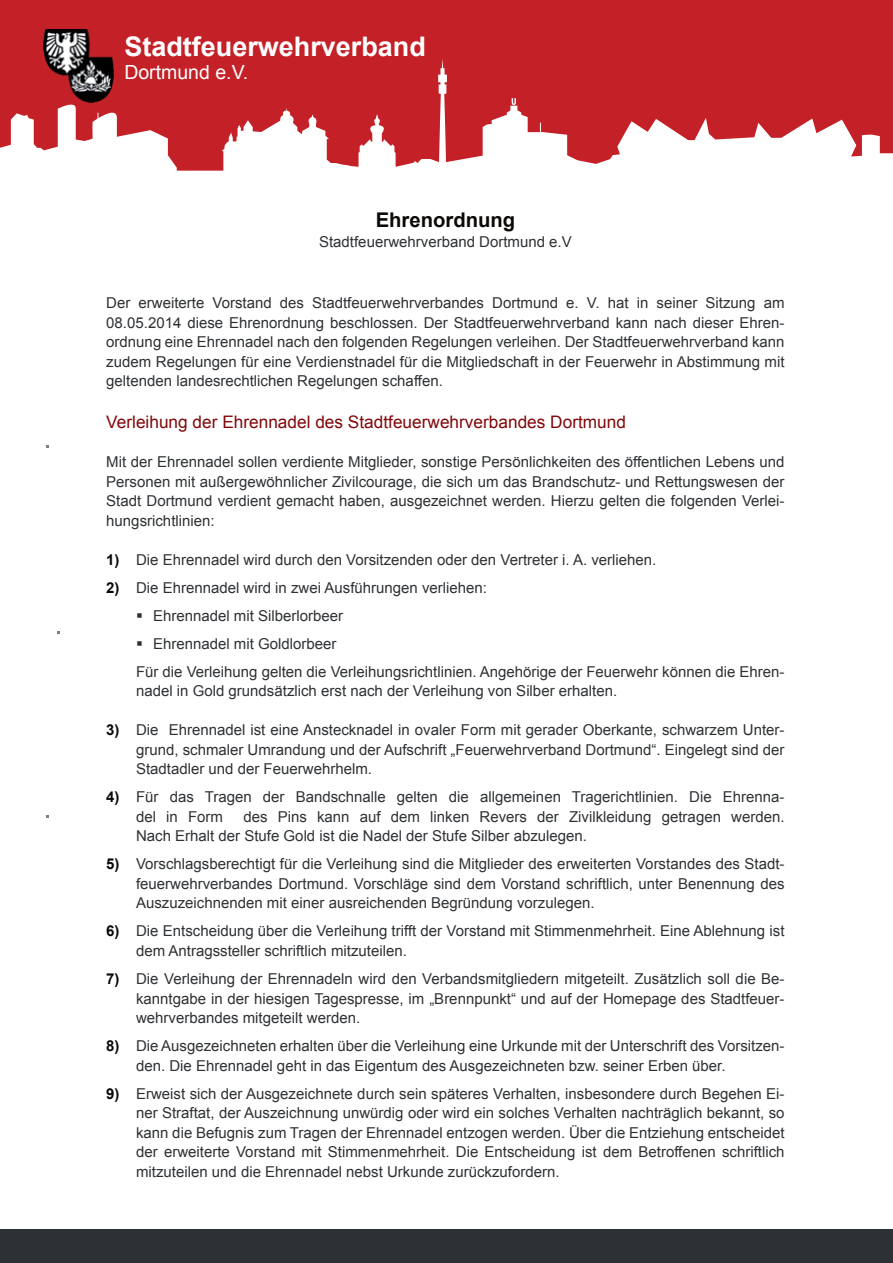
<style>
.page{position:relative;width:893px;height:1263px;background:#fff}
.page>*{position:absolute;margin:0;border:0;box-sizing:border-box;transform-origin:0 0}
.t1{font:700 27px "Arial";color:#fff}
.t2{font:700 20.25px "Arial";color:#0c0806}
.t3{font:19.5px "Arial";color:#fff}
.t4{font:17.25px "Arial";color:#81080a}
.t5{font:15px/19.5px "Arial";color:#2e3134;text-align:justify}
.s1{font-weight:700;color:#0c0806}
</style>
<div class="page">
<svg style="left:0;top:0;width:893px;height:171px;fill:#c42027"></svg>
<img style="left:43px;top:30px;width:74px;height:73px">
<div style="left:0;top:1229px;width:893px;height:34px;background:#2e3134"></div>
<h1 class="t1" style="left:124px;top:28px;width:303px">Stadtfeuerwehrverband</h1>
<h3 class="t3" style="left:124px;top:60px;width:125px">Dortmund e.V.</h3>
<h2 class="t2" style="left:376px;top:207px;width:141px">Ehrenordnung</h2>
<p class="t5" style="left:319px;top:232px;width:254px">Stadtfeuerwehrverband Dortmund e.V</p>
<p class="t5" style="left:106px;top:293px;width:680px">Der erweiterte Vorstand des Stadtfeuerwehrverbandes Dortmund e. V. hat in seiner Sitzung am 08.05.2014 diese Ehrenordnung beschlossen. Der Stadtfeuerwehrverband kann nach dieser Ehren&shy;ordnung eine Ehrennadel nach den folgenden Regelungen verleihen. Der Stadtfeuerwehrverband kann zudem Regelungen für eine Verdienstnadel für die Mitgliedschaft in der Feuerwehr in Abstimmung mit geltenden landesrechtlichen Regelungen schaffen.</p>
<p class="t4" style="left:106px;top:411px;width:521px">Verleihung der Ehrennadel des Stadtfeuerwehrverbandes Dortmund</p>
<p class="t5" style="left:106px;top:452px;width:680px">Mit der Ehrennadel sollen verdiente Mitglieder, sonstige Persönlichkeiten des öffentlichen Lebens und Personen mit außergewöhnlicher Zivilcourage, die sich um das Brandschutz- und Rettungswesen der Stadt Dortmund verdient gemacht haben, ausgezeichnet werden. Hierzu gelten die folgenden Verlei&shy;hungsrichtlinien:</p>
<p class="t5" style="left:106px;top:550px;width:552px"><span class="s1">1)</span> Die Ehrennadel wird durch den Vorsitzenden oder den Vertreter i. A. verliehen.</p>
<p class="t5" style="left:106px;top:578px;width:382px"><span class="s1">2)</span> Die Ehrennadel wird in zwei Ausführungen verliehen:</p>
<p class="t5" style="left:136px;top:606px;width:209px">▪ Ehrennadel mit Silberlorbeer</p>
<p class="t5" style="left:136px;top:630px;width:650px;line-height:28px">▪ Ehrennadel mit Goldlorbeer<br>Für die Verleihung gelten die Verleihungsrichtlinien. Angehörige der Feuerwehr können die Ehren-</p>
<p class="t5" style="left:136px;top:682px;width:483px">nadel in Gold grundsätzlich erst nach der Verleihung von Silber erhalten.</p>
<p class="t5" style="left:136px;top:721px;width:650px;text-indent:-30px"><span class="s1">3)</span> Die Ehrennadel ist eine Anstecknadel in ovaler Form mit gerader Oberkante, schwarzem Unter&shy;grund, schmaler Umrandung und der Aufschrift „Feuerwehrverband Dortmund“. Eingelegt sind der Stadtadler und der Feuerwehrhelm.</p>
<p class="t5" style="left:136px;top:788px;width:650px;text-indent:-30px"><span class="s1">4)</span> Für das Tragen der Bandschnalle gelten die allgemeinen Tragerichtlinien. Die Ehrenna&shy;del in Form</p>
<p class="t5" style="left:136px;top:807px;width:650px;text-indent:107px">des Pins kann auf dem linken Revers der Zivilkleidung getragen werden.<br>Nach Erhalt der Stufe Gold ist die Nadel der Stufe Silber abzulegen.</p>
<p class="t5" style="left:136px;top:855px;width:650px;text-indent:-30px"><span class="s1">5)</span> Vorschlagsberechtigt für die Verleihung sind die Mitglieder des erweiterten Vorstandes des Stadt&shy;feuerwehrverbandes Dortmund. Vorschläge sind dem Vorstand schriftlich, unter Benennung des Auszuzeichnenden mit einer ausreichenden Begründung vorzulegen.</p>
<p class="t5" style="left:136px;top:922px;width:650px;text-indent:-30px"><span class="s1">6)</span> Die Entscheidung über die Verleihung trifft der Vorstand mit Stimmenmehrheit. Eine Ablehnung ist dem Antragssteller schriftlich mitzuteilen.</p>
<p class="t5" style="left:136px;top:969px;width:650px;text-indent:-30px"><span class="s1">7)</span> Die Verleihung der Ehrennadeln wird den Verbandsmitgliedern mitgeteilt. Zusätzlich soll die Be&shy;kanntgabe in der hiesigen Tagespresse, im „Brennpunkt“ und auf der Homepage des Stadtfeuer&shy;wehrverbandes mitgeteilt werden.</p>
<p class="t5" style="left:136px;top:1036px;width:650px;text-indent:-30px"><span class="s1">8)</span> Die Ausgezeichneten erhalten über die Verleihung eine Urkunde mit der Unterschrift des Vorsitzen&shy;den. Die Ehrennadel geht in das Eigentum des Ausgezeichneten bzw. seiner Erben über.</p>
<p class="t5" style="left:136px;top:1084px;width:650px;text-indent:-30px"><span class="s1">9)</span> Erweist sich der Ausgezeichnete durch sein späteres Verhalten, insbesondere durch Begehen Ei&shy;ner Straftat, der Auszeichnung unwürdig oder wird ein solches Verhalten nachträglich bekannt, so kann die Befugnis zum Tragen der Ehrennadel entzogen werden. Über die Entziehung entscheidet der erweiterte Vorstand mit Stimmenmehrheit. Die Entscheidung ist dem Betroffenen schriftlich mitzuteilen und die Ehrennadel nebst Urkunde zurückzufordern.</p>
</div>
